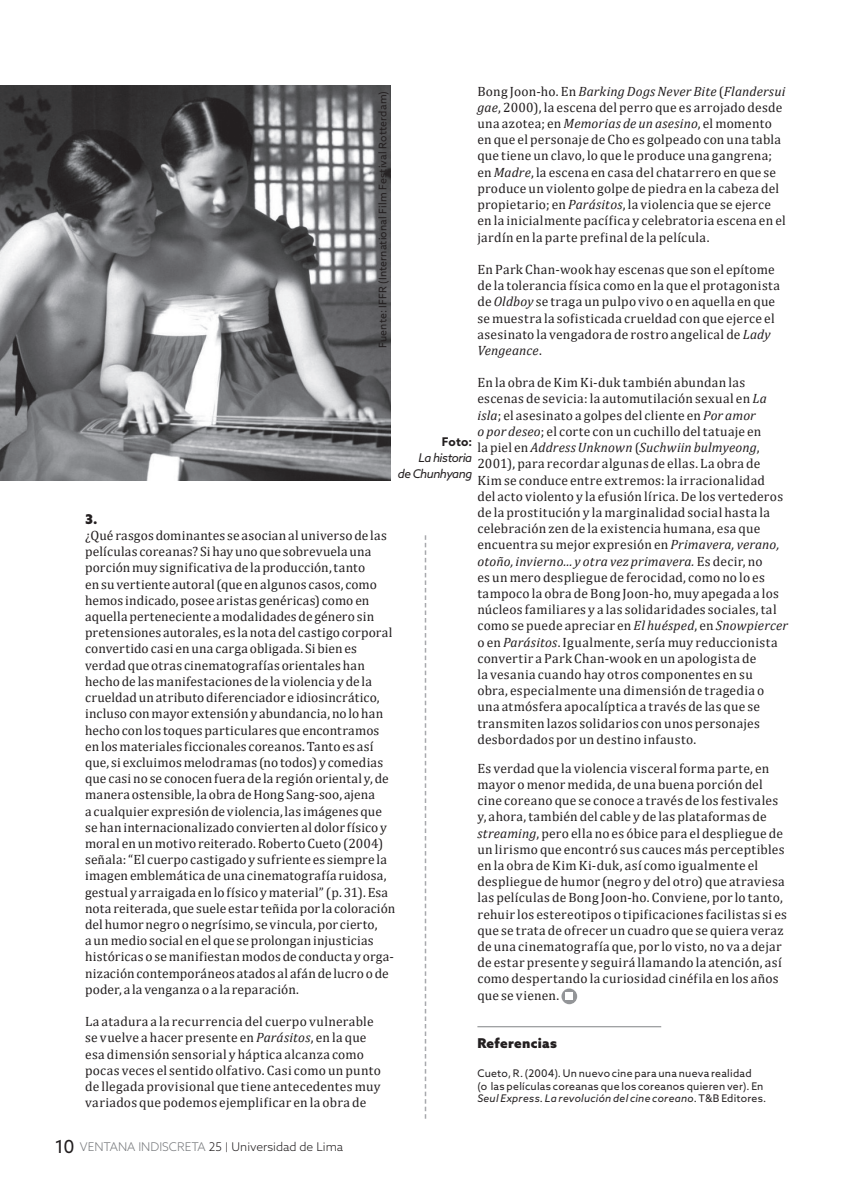
<style>
.page{position:relative;width:851px;height:1191px;background:#fff}
.page>*{position:absolute;margin:0;border:0;box-sizing:border-box;transform-origin:0 0}
.t1{font:13.5px/16.2px "Cambria";letter-spacing:.015em;color:#231f20}
.t2{font:900 13.5px "Azo Sans";letter-spacing:.02em;color:#231f20}
.t3{font:300 12px "Azo Sans";color:#231f20}
.t4{font:italic 12px/16.2px "Azo Sans";letter-spacing:-.04em;color:#231f20;text-align:right}
.t5{font:700 12px "Azo Sans";color:#231f20}
.t6{font:10.5px/12.6px "Azo Sans";letter-spacing:.025em;color:#231f20}
.s1{font-style:italic}
.s2{font-weight:400;font-size:18px}
.s3{color:#76787b}
.s4{font-size:9.6px}
</style>
<div class="page">
<div style="left:561px;top:988px;width:16px;height:16px;background:#939598;border-radius:50%"></div>
<div style="left:565px;top:992px;width:8px;height:8px;background:#fff"></div>
<svg style="left:424px;top:535px;width:2px;height:583px"></svg>
<img style="left:0;top:85px;width:390px;height:396px">
<hr style="left:477px;top:1026px;width:184px;height:1px;background:#808285">
<p class="t1" style="left:477px;top:83px;width:310px">Bong Joon-ho. En <span class="s1">Barking Dogs Never Bite</span> (<span class="s1">Flandersui gae</span>, 2000), la escena del perro que es arrojado desde una azotea; en <span class="s1">Memorias de un asesino</span>, el momento en que el personaje de Cho es golpeado con una tabla que tiene un clavo, lo que le produce una gangrena; en <span class="s1">Madre</span>, la escena en casa del chatarrero en que se produce un violento golpe de piedra en la cabeza del propietario; en <span class="s1">Parásitos</span>, la violencia que se ejerce en la inicialmente pacífica y celebratoria escena en el jardín en la parte prefinal de la película.</p>
<p class="t1" style="left:477px;top:261px;width:304px">En Park Chan-wook hay escenas que son el epítome de la tolerancia física como en la que el protagonista de <span class="s1">Oldboy</span> se traga un pulpo vivo o en aquella en que se muestra la sofisticada crueldad con que ejerce el asesinato la vengadora de rostro angelical de <span class="s1">Lady Vengeance</span>.</p>
<p class="t1" style="left:477px;top:374px;width:312px">En la obra de Kim Ki-duk también abundan las escenas de sevicia: la automutilación sexual en <span class="s1">La isla</span>; el asesinato a golpes del cliente en <span class="s1">Por amor<br>o por deseo</span>; el corte con un cuchillo del tatuaje en<br>la piel en <span class="s1">Address Unknown</span> (<span class="s1">Suchwiin bulmyeong</span>, 2001), para recordar algunas de ellas. La obra de Kim se conduce entre extremos: la irracionalidad<br>del acto violento y la efusión lírica. De los vertederos de la prostitución y la marginalidad social hasta la celebración zen de la existencia humana, esa que encuentra su mejor expresión en <span class="s1">Primavera, verano, otoño, invierno... y otra vez primavera.</span> Es decir, no<br>es un mero despliegue de ferocidad, como no lo es tampoco la obra de Bong Joon-ho, muy apegada a los núcleos familiares y a las solidaridades sociales, tal como se puede apreciar en <span class="s1">El huésped</span>, en <span class="s1">Snowpiercer </span>o en <span class="s1">Parásitos</span>. Igualmente, sería muy reduccionista convertir a Park Chan-wook en un apologista de<br>la vesania cuando hay otros componentes en su<br>obra, especialmente una dimensión de tragedia o una atmósfera apocalíptica a través de las que se transmiten lazos solidarios con unos personajes desbordados por un destino infausto.</p>
<p class="t1" style="left:477px;top:760px;width:311px">Es verdad que la violencia visceral forma parte, en mayor o menor medida, de una buena porción del cine coreano que se conoce a través de los festivales y, ahora, también del cable y de las plataformas de <span class="s1">streaming</span>, pero ella no es óbice para el despliegue de un lirismo que encontró sus cauces más perceptibles en la obra de Kim Ki-duk, así como igualmente el despliegue de humor (negro y del otro) que atraviesa las películas de Bong Joon-ho. Conviene, por lo tanto, rehuir los estereotipos o tipificaciones facilistas si es que se trata de ofrecer un cuadro que se quiera veraz de una cinematografía que, por lo visto, no va a dejar de estar presente y seguirá llamando la atención, así como despertando la curiosidad cinéfila en los años que se vienen.</p>
<p class="t2" style="left:477px;top:1034px;width:81px">Referencias</p>
<p class="t6" style="left:477px;top:1066px;width:290px">Cueto, R. (2004). Un nuevo cine para una nueva realidad<br>(o las películas coreanas que los coreanos quieren ver). En<br><span class="s1">Seul Express. La revolución del cine coreano</span>. T&amp;B Editores.</p>
<p class="t6" style="left:376px;top:348px;width:258px;rotate:-90deg">Fuente: IFFR (International Film Festival Rotterdam)</p>
<p class="t5" style="left:442px;top:433px;width:32px">Foto:</p>
<p class="t4" style="left:398px;top:449px;width:76px">La historia<br>de Chunhyang</p>
<p class="t2" style="left:85px;top:510px;width:14px">3.</p>
<p class="t1" style="left:85px;top:527px;width:312px">¿Qué rasgos dominantes se asocian al universo de las películas coreanas? Si hay uno que sobrevuela una porción muy significativa de la producción, tanto<br>en su vertiente autoral (que en algunos casos, como hemos indicado, posee aristas genéricas) como en aquella perteneciente a modalidades de género sin pretensiones autorales, es la nota del castigo corporal convertido casi en una carga obligada. Si bien es verdad que otras cinematografías orientales han hecho de las manifestaciones de la violencia y de la crueldad un atributo diferenciador e idiosincrático, incluso con mayor extensión y abundancia, no lo han hecho con los toques particulares que encontramos en los materiales ficcionales coreanos. Tanto es así que, si excluimos melodramas (no todos) y comedias que casi no se conocen fuera de la región oriental y, de manera ostensible, la obra de Hong Sang-soo, ajena<br>a cualquier expresión de violencia, las imágenes que se han internacionalizado convierten al dolor físico y moral en un motivo reiterado. Roberto Cueto (2004) señala: “El cuerpo castigado y sufriente es siempre la imagen emblemática de una cinematografía ruidosa, gestual y arraigada en lo físico y material” (p. 31). Esa nota reiterada, que suele estar teñida por la coloración del humor negro o negrísimo, se vincula, por cierto,<br>a un medio social en el que se prolongan injusticias históricas o se manifiestan modos de conducta y orga&shy;nización contemporáneos atados al afán de lucro o de poder, a la venganza o a la reparación.</p>
<p class="t1" style="left:85px;top:1013px;width:297px">La atadura a la recurrencia del cuerpo vulnerable se vuelve a hacer presente en <span class="s1">Parásitos</span>, en la que esa dimensión sensorial y háptica alcanza como pocas veces el sentido olfativo. Casi como un punto de llegada provisional que tiene antecedentes muy variados que podemos ejemplificar en la obra de</p>
<p class="t3" style="left:55px;top:1139px;width:290px"><span class="s2">10</span> <span class="s3">VENTANA INDISCRETA</span> 25 <span class="s4">|</span> Universidad de Lima</p>
</div>
